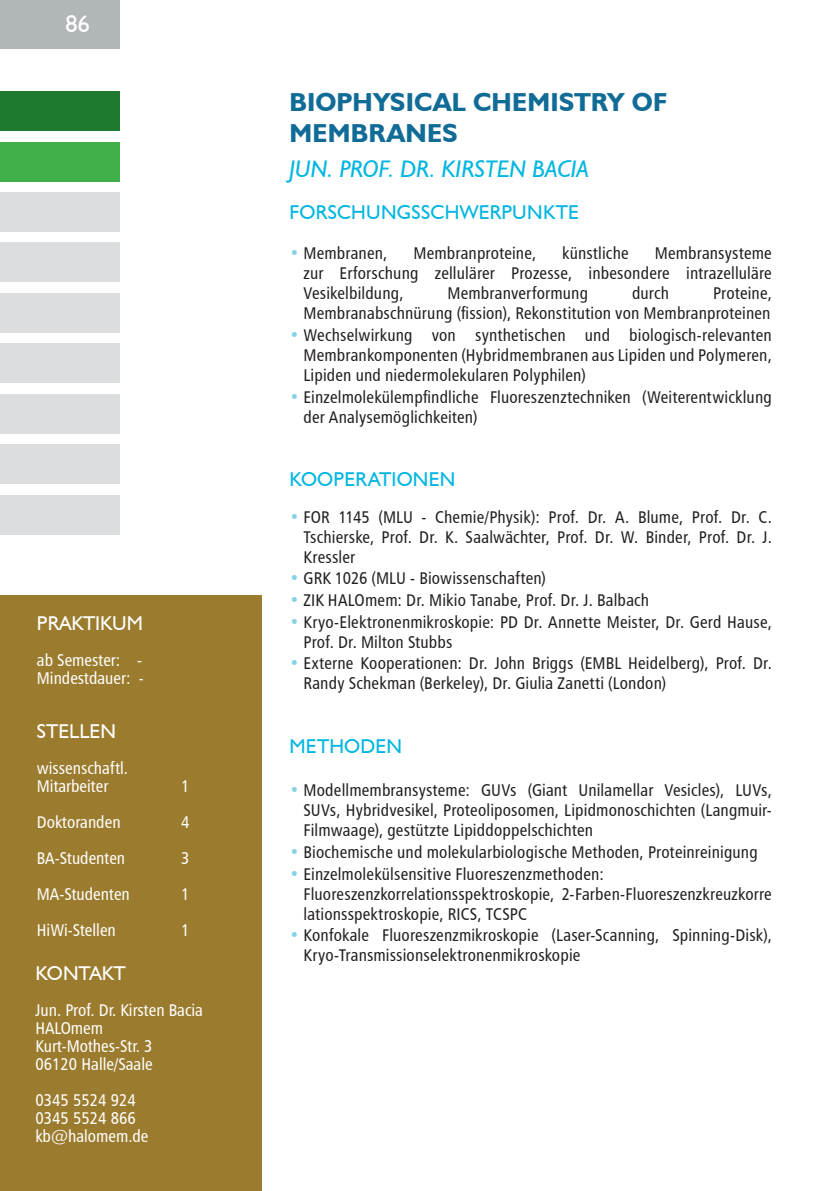
<style>
.page{position:relative;width:840px;height:1191px;background:#fff}
.page>*{position:absolute;margin:0;border:0;box-sizing:border-box;transform-origin:0 0}
.t1{font:700 26px/31.2px "Humanist 521 BT";letter-spacing:.005em;color:#106b96}
.t2{font:italic 24px "Humanist 521 BT";color:#00b6e0}
.t3{font:24px "Humanist 521 BT";color:#fff}
.t4{font:20px "Humanist 521 BT";letter-spacing:.01em;color:#00b6e0}
.t5{font:20px "Humanist 521 BT";color:#fff}
.t6{font:20px "Humanist 521 BT";letter-spacing:-.02em;color:#fff}
.t7{font:17px/20px "Humanist 777 BT Roman Condensed B";letter-spacing:.01em;color:#231f20}
.t8{font:17px/18px "Humanist 777 BT Roman Condensed B";color:#fff}
.s1{color:#84d3e5}
</style>
<div class="page">
<div style="left:0;top:0;width:120px;height:48px;background:#b1b7b8"></div>
<div style="left:0;top:595px;width:261px;height:596px;background:#9b7b2d"></div>
<div style="left:0;top:91px;width:120px;height:40px;background:#1c792d"></div>
<div style="left:0;top:142px;width:120px;height:39px;background:#40ae49"></div>
<div style="left:0;top:192px;width:120px;height:39px;background:#dbddde"></div>
<div style="left:0;top:243px;width:120px;height:39px;background:#dbddde"></div>
<div style="left:0;top:293px;width:120px;height:39px;background:#dbddde"></div>
<div style="left:0;top:344px;width:120px;height:39px;background:#dbddde"></div>
<div style="left:0;top:394px;width:120px;height:39px;background:#dbddde"></div>
<div style="left:0;top:445px;width:120px;height:39px;background:#dbddde"></div>
<div style="left:0;top:495px;width:120px;height:39px;background:#dbddde"></div>
<h2 class="t3" style="left:65px;top:9px;width:26px">86</h2>
<p class="t5" style="left:37px;top:610px;width:107px">PRAKTIKUM</p>
<p class="t8" style="left:37px;top:650px;width:108px">ab Semester: -<br>Mindestdauer: -</p>
<p class="t5" style="left:37px;top:718px;width:81px">STELLEN</p>
<p class="t8" style="left:37px;top:758px;width:93px">wissenschaftl.<br>Mitarbeiter</p>
<p class="t8" style="left:181px;top:776px;width:10px">1</p>
<p class="t8" style="left:37px;top:812px;width:85px">Doktoranden</p>
<p class="t8" style="left:181px;top:812px;width:10px">4</p>
<p class="t8" style="left:37px;top:848px;width:90px">BA-Studenten</p>
<p class="t8" style="left:181px;top:848px;width:10px">3</p>
<p class="t8" style="left:37px;top:884px;width:94px">MA-Studenten</p>
<p class="t8" style="left:181px;top:884px;width:10px">1</p>
<p class="t8" style="left:37px;top:920px;width:80px">HiWi-Stellen</p>
<p class="t8" style="left:181px;top:920px;width:10px">1</p>
<p class="t6" style="left:35px;top:961px;width:92px">KONTAKT</p>
<p class="t8" style="left:35px;top:1001px;width:169px">Jun. Prof. Dr. Kirsten Bacia<br>HALOmem<br>Kurt-Mothes-Str. 3<br>06120 Halle/Saale</p>
<p class="t8" style="left:35px;top:1091px;width:114px">0345 5524 924<br>0345 5524 866 kb@halomem.de</p>
<h1 class="t1" style="left:289px;top:86px;width:379px">BIOPHYSICAL CHEMISTRY OF<br>MEMBRANES</h1>
<h2 class="t2" style="left:289px;top:154px;width:301px">JUN. PROF. DR. KIRSTEN BACIA</h2>
<p class="t4" style="left:289px;top:200px;width:291px">FORSCHUNGSSCHWERPUNKTE</p>
<p class="t7" style="left:289px;top:243px;width:99px"><span class="s1">•</span> Membranen,</p>
<p class="t7" style="left:413px;top:243px;width:124px">Membranproteine,</p>
<p class="t7" style="left:562px;top:243px;width:68px">künstliche</p>
<p class="t7" style="left:303px;top:243px;width:469px;text-align:justify;text-indent:351px">Membransysteme zur Erforschung zellulärer Prozesse, inbesondere intrazelluläre Vesikelbildung,</p>
<p class="t7" style="left:447px;top:283px;width:142px">Membranverformung</p>
<p class="t7" style="left:631px;top:283px;width:38px">durch</p>
<p class="t7" style="left:303px;top:283px;width:469px;text-align:right">Proteine,<br>Membranabschnürung (fission), Rekonstitution von Membranproteinen</p>
<p class="t7" style="left:303px;top:325px;width:469px;text-align:justify;text-indent:-14px"><span class="s1">•</span> Wechselwirkung von synthetischen und biologisch-relevanten Membrankomponenten (Hybridmembranen aus Lipiden und Polymeren, Lipiden und niedermolekularen Polyphilen)</p>
<p class="t7" style="left:303px;top:386px;width:469px;text-indent:-14px"><span class="s1">•</span> Einzelmolekülempfindliche Fluoreszenztechniken (Weiterentwicklung der Analysemöglichkeiten)</p>
<p class="t4" style="left:289px;top:467px;width:167px">KOOPERATIONEN</p>
<p class="t7" style="left:303px;top:506px;width:469px;text-align:justify;text-indent:-14px"><span class="s1">•</span> FOR 1145 (MLU - Chemie/Physik): Prof. Dr. A. Blume, Prof. Dr. C.<br>Tschierske, Prof. Dr. K. Saalwächter, Prof. Dr. W. Binder, Prof. Dr. J.<br>Kressler</p>
<p class="t7" style="left:289px;top:568px;width:258px"><span class="s1">•</span> GRK 1026 (MLU - Biowissenschaften)</p>
<p class="t7" style="left:289px;top:590px;width:361px"><span class="s1">•</span> ZIK HALOmem: Dr. Mikio Tanabe, Prof. Dr. J. Balbach</p>
<p class="t7" style="left:303px;top:611px;width:469px;text-indent:-14px"><span class="s1">•</span> Kryo-Elektronenmikroskopie: PD Dr. Annette Meister, Dr. Gerd Hause,<br>Prof. Dr. Milton Stubbs</p>
<p class="t7" style="left:303px;top:653px;width:469px;text-indent:-14px"><span class="s1">•</span> Externe Kooperationen: Dr. John Briggs (EMBL Heidelberg), Prof. Dr.<br>Randy Schekman (Berkeley), Dr. Giulia Zanetti (London)</p>
<p class="t4" style="left:289px;top:734px;width:114px">METHODEN</p>
<p class="t7" style="left:303px;top:780px;width:469px;text-align:justify;text-indent:-14px"><span class="s1">•</span> Modellmembransysteme: GUVs (Giant Unilamellar Vesicles), LUVs, SUVs, Hybridvesikel, Proteoliposomen, Lipidmonoschichten (Langmuir-Filmwaage), gestützte Lipiddoppelschichten</p>
<p class="t7" style="left:289px;top:841px;width:469px"><span class="s1">•</span> Biochemische und molekularbiologische Methoden, Proteinreinigung</p>
<p class="t7" style="left:303px;top:863px;width:469px;text-indent:-14px"><span class="s1">•</span> Einzelmolekülsensitive Fluoreszenzmethoden:<br>Fluoreszenzkorrelationsspektroskopie, 2-Farben-Fluoreszenzkreuzkorre lationsspektroskopie, RICS, TCSPC</p>
<p class="t7" style="left:303px;top:925px;width:469px;text-indent:-14px"><span class="s1">•</span> Konfokale Fluoreszenzmikroskopie (Laser-Scanning, Spinning-Disk),<br>Kryo-Transmissionselektronenmikroskopie</p>
</div>
